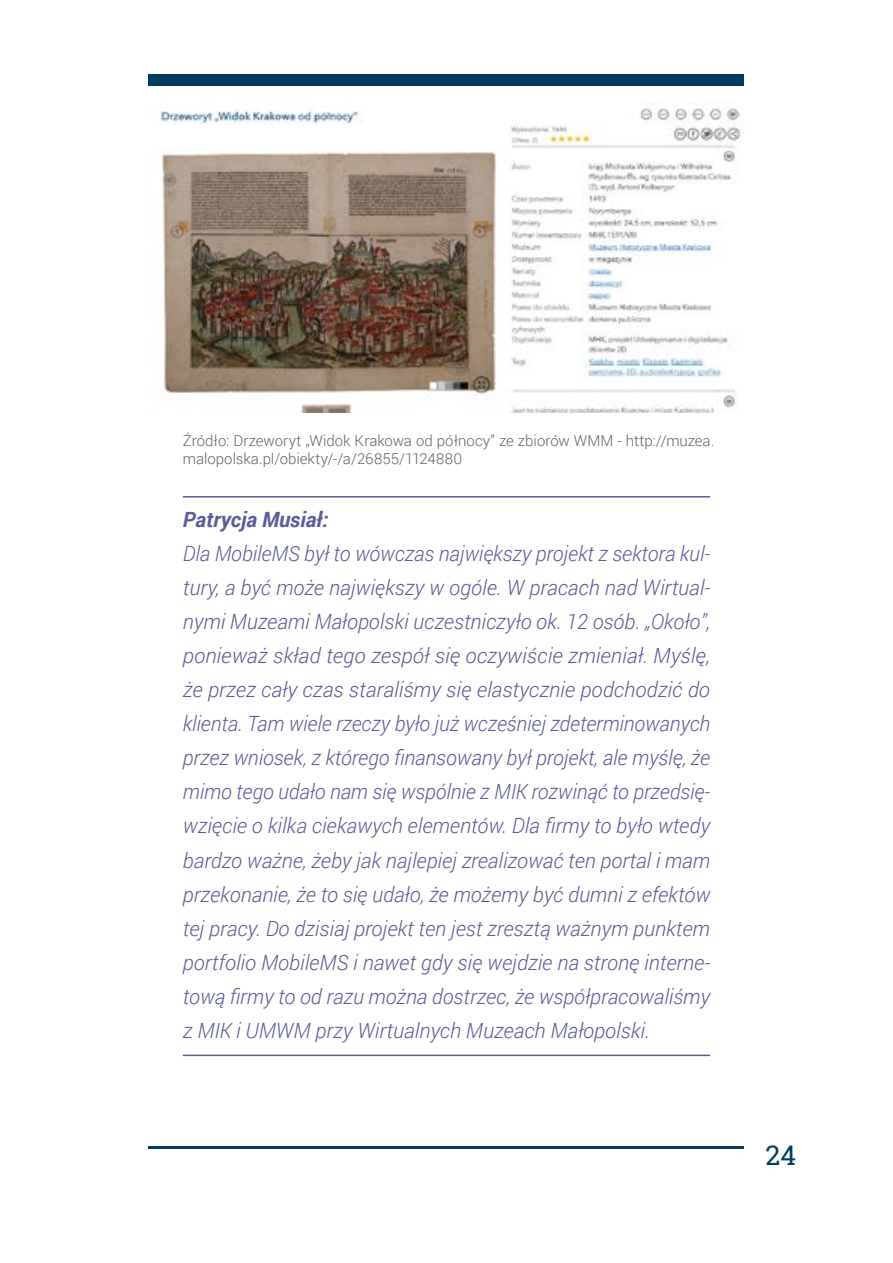
<style>
.page{position:relative;width:893px;height:1263px;background:#fff}
.page>*{position:absolute;margin:0;border:0;box-sizing:border-box;transform-origin:0 0}
.t1{font:27px "Roboto Slab";color:#003c62}
.t2{font:italic 300 21px/34px "Roboto";color:#5b5b9e;text-align:justify}
.t3{font:italic 700 21px "Roboto";color:#5b5b9e}
.t4{font:300 15px/18px "Roboto";color:#646363}
</style>
<div class="page">
<div style="left:149px;top:74px;width:595px;height:11px;background:#003c62"></div>
<hr style="left:149px;top:1145px;width:595px;height:3px;background:#003c62">
<hr style="left:183px;top:496px;width:527px;height:1px;background:#5b5b9e">
<hr style="left:183px;top:1054px;width:527px;height:2px;background:#5b5b9e">
<img style="left:160px;top:103px;width:581px;height:309px">
<p class="t4" style="left:183px;top:431px;width:533px">Źródło: Drzeworyt „Widok Krakowa od północy” ze zbiorów WMM - http://muzea. malopolska.pl/obiekty/-/a/26855/1124880</p>
<p class="t3" style="left:183px;top:505px;width:147px">Patrycja Musiał:</p>
<p class="t2" style="left:183px;top:536px;width:529px">Dla MobileMS był to wówczas największy projekt z sektora kul&shy;tury, a być może największy w ogóle. W pracach nad Wirtual&shy;nymi Muzeami Małopolski uczestniczyło ok. 12 osób. „Około”, ponieważ skład tego zespół się oczywiście zmieniał. Myślę, że przez cały czas staraliśmy się elastycznie podchodzić do klienta. Tam wiele rzeczy było już wcześniej zdeterminowanych przez wniosek, z którego finansowany był projekt, ale myślę, że mimo tego udało nam się wspólnie z MIK rozwinąć to przedsię&shy;wzięcie o kilka ciekawych elementów. Dla firmy to było wtedy bardzo ważne, żeby jak najlepiej zrealizować ten portal i mam przekonanie, że to się udało, że możemy być dumni z efektów tej pracy. Do dzisiaj projekt ten jest zresztą ważnym punktem portfolio MobileMS i nawet gdy się wejdzie na stronę interne&shy;tową firmy to od razu można dostrzec, że współpracowaliśmy z MIK i UMWM przy Wirtualnych Muzeach Małopolski.</p>
<p class="t1" style="left:765px;top:1136px;width:32px">24</p>
</div>
